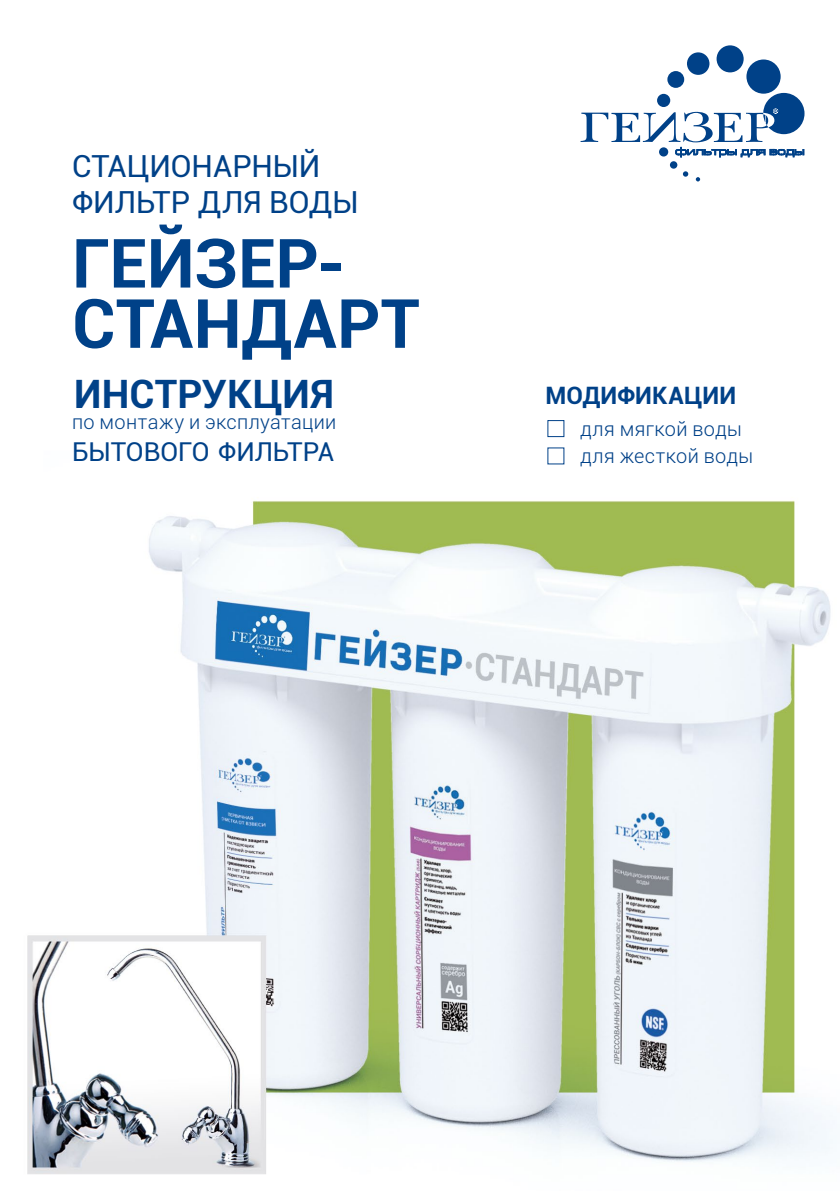
<style>
.page{position:relative;width:840px;height:1191px;background:#fff}
.page>*{position:absolute;margin:0;border:0;box-sizing:border-box;transform-origin:0 0}
.t1{font:700 68px/60.2px "Roboto";color:#004188}
.t2{font:700 39.2px "Roboto";letter-spacing:.005em;color:#004188}
.t3{font:30.4px/36.6px "Roboto";color:#004188}
.t4{font:26px "Roboto";color:#004188}
.t5{font:700 24px "Roboto";letter-spacing:.005em;color:#004188}
.t6{font:300 20px/27.4px "Roboto";letter-spacing:.015em;color:#004188}
</style>
<div class="page">
<img style="left:27px;top:45px;width:806px;height:1129px">
<div style="left:686px;top:52px;width:23px;height:23px;background:#004188;border-radius:50%"></div>
<div style="left:716px;top:45px;width:27px;height:27px;background:#004188;border-radius:50%"></div>
<svg style="left:669px;top:161px;width:8px;height:8px"></svg>
<svg style="left:682px;top:171px;width:6px;height:6px"></svg>
<svg style="left:695px;top:177px;width:4px;height:4px"></svg>
<div style="left:667px;top:71px;width:16px;height:17px;background:#004188;border-radius:50%"></div>
<div style="left:746px;top:59px;width:34px;height:35px;background:#004188;border-radius:50%"></div>
<svg style="left:580px;top:93px;width:224px;height:64px"></svg>
<div style="left:547px;top:420px;width:17px;height:17px;border:1px solid #004188"></div>
<h3 class="t3" style="left:72px;top:146px;width:287px">СТАЦИОНАРНЫЙ<br>ФИЛЬТР ДЛЯ ВОДЫ</h3>
<h1 class="t1" style="left:72px;top:230px;width:349px">ГЕЙЗЕР-<br>СТАНДАРТ</h1>
<h2 class="t2" style="left:74px;top:366px;width:261px">ИНСТРУКЦИЯ</h2>
<h3 class="t4" style="left:72px;top:433px;width:263px">БЫТОВОГО ФИЛЬТРА</h3>
<p class="t6" style="left:72px;top:407px;width:266px">по монтажу и эксплуатации</p>
<p class="t5" style="left:545px;top:378px;width:192px">МОДИФИКАЦИИ</p>
<p class="t6" style="left:579px;top:414px;width:175px">для мягкой воды для жесткой воды</p>
</div>
